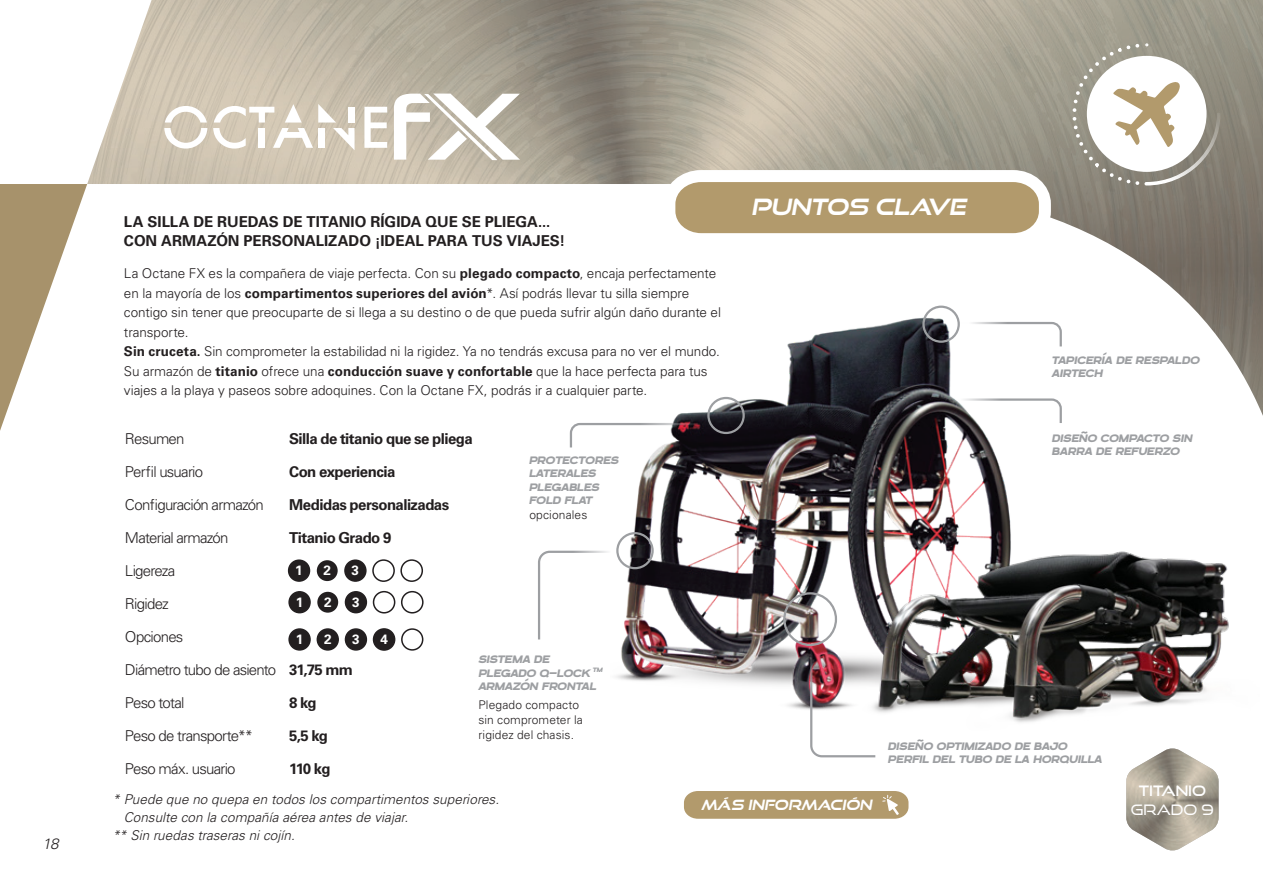
<style>
.page{position:relative;width:1263px;height:893px;background:#fff}
.page>*{position:absolute;margin:0;border:0;box-sizing:border-box;transform-origin:0 0}
.t1{font:italic 700 22.5px "Good Times Rg";color:#fff}
.t2{font:300 15px "Univers LT Std";letter-spacing:-.05em;color:#231f20}
.t3{font:700 15px "Univers LT Std";letter-spacing:-.03em;color:#231f20}
.t4{font:700 15px "Univers LT Std";color:#231f20}
.t5{font:italic 300 15px "Univers LT Std";color:#231f20}
.t6{font:14.4px "Good Times Rg";color:#fff}
.t7{font:14.4px "Good Times Bk";color:#fff}
.t8{font:italic 700 14.1px "Good Times Rg";color:#fff}
.t9{font:300 13.5px/19.5px "Univers LT Std";letter-spacing:-.005em;color:#231f20}
.t10{font:italic 700 13.5px/13.5px "Blatant";letter-spacing:-.015em;color:#9d9fa2}
.t11{font:italic 300 13.5px/18px "Univers LT Std";letter-spacing:.005em;color:#231f20}
.t12{font:700 13.5px "Univers LT Std";color:#fff}
.t13{font:300 12px/15px "Univers LT Std";letter-spacing:.01em;color:#231f20}
.s1{font-weight:700}
</style>
<div class="page">
<img style="left:87px;top:0;width:1176px;height:416px">
<svg style="left:0;top:184px;width:87px;height:247px"></svg>
<div style="left:289px;top:592px;width:21px;height:21px;background:#231f20;border-radius:50%"></div>
<div style="left:288px;top:591px;width:23px;height:22px;border:2px solid #231f20;border-radius:50%"></div>
<div style="left:317px;top:592px;width:21px;height:21px;background:#231f20;border-radius:50%"></div>
<div style="left:345px;top:592px;width:21px;height:21px;background:#231f20;border-radius:50%"></div>
<div style="left:345px;top:591px;width:22px;height:22px;border:2px solid #231f20;border-radius:50%"></div>
<div style="left:373px;top:591px;width:22px;height:22px;border:2px solid #231f20;border-radius:50%"></div>
<div style="left:401px;top:591px;width:23px;height:22px;border:2px solid #231f20;border-radius:50%"></div>
<div style="left:289px;top:629px;width:21px;height:21px;background:#231f20;border-radius:50%"></div>
<div style="left:288px;top:628px;width:23px;height:23px;border:2px solid #231f20;border-radius:50%"></div>
<div style="left:317px;top:629px;width:21px;height:21px;background:#231f20;border-radius:50%"></div>
<div style="left:317px;top:628px;width:22px;height:23px;border:2px solid #231f20;border-radius:50%"></div>
<div style="left:345px;top:629px;width:21px;height:21px;background:#231f20;border-radius:50%"></div>
<div style="left:345px;top:628px;width:22px;height:23px;border:2px solid #231f20;border-radius:50%"></div>
<div style="left:374px;top:629px;width:21px;height:21px;background:#231f20;border-radius:50%"></div>
<div style="left:373px;top:628px;width:22px;height:23px;border:2px solid #231f20;border-radius:50%"></div>
<div style="left:401px;top:628px;width:22px;height:23px;border:2px solid #231f20;border-radius:50%"></div>
<svg style="left:657px;top:164px;width:400px;height:87px"></svg>
<svg style="left:364px;top:107px;width:23px;height:41px"></svg>
<svg style="left:164px;top:106px;width:43px;height:43px"></svg>
<svg style="left:213px;top:104px;width:142px;height:46px"></svg>
<svg style="left:394px;top:94px;width:126px;height:66px"></svg>
<img style="left:611px;top:307px;width:411px;height:403px">
<img style="left:858px;top:550px;width:371px;height:173px">
<div style="left:783px;top:592px;width:54px;height:54px;border:2px solid #9d9fa2;border-radius:50%"></div>
<svg style="left:1071px;top:40px;width:150px;height:146px"></svg>
<div style="left:289px;top:560px;width:20px;height:21px;background:#231f20;border-radius:50%"></div>
<div style="left:288px;top:559px;width:22px;height:23px;border:2px solid #231f20;border-radius:50%"></div>
<div style="left:317px;top:560px;width:21px;height:21px;background:#231f20;border-radius:50%"></div>
<div style="left:345px;top:560px;width:21px;height:21px;background:#231f20;border-radius:50%"></div>
<div style="left:344px;top:559px;width:23px;height:23px;border:2px solid #231f20;border-radius:50%"></div>
<div style="left:372px;top:559px;width:23px;height:23px;border:2px solid #231f20;border-radius:50%"></div>
<div style="left:400px;top:559px;width:23px;height:23px;border:2px solid #231f20;border-radius:50%"></div>
<img style="left:1126px;top:748px;width:92px;height:103px">
<img style="left:809px;top:645px;width:68px;height:113px">
<svg style="left:958px;top:321px;width:105px;height:27px"></svg>
<svg style="left:538px;top:550px;width:74px;height:91px"></svg>
<svg style="left:940px;top:397px;width:123px;height:27px"></svg>
<svg style="left:569px;top:422px;width:133px;height:27px"></svg>
<div style="left:922px;top:306px;width:38px;height:37px;border:2px solid #9d9fa2;border-radius:50%"></div>
<div style="left:707px;top:397px;width:38px;height:37px;border:2px solid #9d9fa2;border-radius:50%"></div>
<div style="left:616px;top:532px;width:38px;height:37px;border:2px solid #9d9fa2;border-radius:50%"></div>
<svg style="left:684px;top:791px;width:225px;height:28px;background:#b59e73"></svg>
<p class="t5" style="left:43px;top:834px;width:18px">18</p>
<p class="t4" style="left:124px;top:213px;width:428px">LA SILLA DE RUEDAS DE TITANIO RÍGIDA QUE SE PLIEGA...</p>
<p class="t4" style="left:124px;top:232px;width:443px">CON ARMAZÓN PERSONALIZADO ¡IDEAL PARA TUS VIAJES!</p>
<p class="t9" style="left:124px;top:264px;width:598px">La Octane FX es la compañera de viaje perfecta. Con su <span class="s1">plegado compacto</span>, encaja perfectamente en la mayoría de los <span class="s1">compartimentos superiores del avión</span>*. Así podrás llevar tu silla siempre contigo sin tener que preocuparte de si llega a su destino o de que pueda sufrir algún daño durante el transporte.</p>
<p class="t9" style="left:124px;top:342px;width:597px"><span class="s1">Sin cruceta.</span> Sin comprometer la estabilidad ni la rigidez. Ya no tendrás excusa para no ver el mundo.</p>
<p class="t9" style="left:124px;top:361px;width:585px">Su armazón de <span class="s1">titanio</span> ofrece una <span class="s1">conducción suave y confortable</span> que la hace perfecta para tus viajes a la playa y paseos sobre adoquines. Con la Octane FX, podrás ir a cualquier parte.</p>
<p class="t2" style="left:125px;top:430px;width:61px">Resumen</p>
<p class="t2" style="left:125px;top:463px;width:80px">Perfil usuario</p>
<p class="t2" style="left:125px;top:496px;width:140px">Configuración armazón</p>
<p class="t2" style="left:125px;top:529px;width:105px">Material armazón</p>
<p class="t2" style="left:125px;top:562px;width:52px">Ligereza</p>
<p class="t2" style="left:125px;top:595px;width:45px">Rigidez</p>
<p class="t2" style="left:125px;top:628px;width:60px">Opciones</p>
<p class="t2" style="left:125px;top:661px;width:153px">Diámetro tubo de asiento</p>
<p class="t2" style="left:125px;top:694px;width:61px">Peso total</p>
<p class="t2" style="left:125px;top:727px;width:130px">Peso de transporte**</p>
<p class="t2" style="left:125px;top:760px;width:112px">Peso máx. usuario</p>
<p class="t3" style="left:289px;top:430px;width:185px">Silla de titanio que se pliega</p>
<p class="t3" style="left:289px;top:463px;width:108px">Con experiencia</p>
<p class="t3" style="left:289px;top:496px;width:162px">Medidas personalizadas</p>
<p class="t3" style="left:289px;top:529px;width:104px">Titanio Grado 9</p>
<p class="t12" style="left:295px;top:562px;width:9px">1</p>
<p class="t12" style="left:323px;top:562px;width:9px">2</p>
<p class="t12" style="left:352px;top:562px;width:9px">3</p>
<p class="t12" style="left:296px;top:594px;width:9px">1</p>
<p class="t12" style="left:324px;top:594px;width:9px">2</p>
<p class="t12" style="left:352px;top:594px;width:9px">3</p>
<p class="t12" style="left:296px;top:631px;width:9px">1</p>
<p class="t12" style="left:324px;top:631px;width:9px">2</p>
<p class="t12" style="left:352px;top:631px;width:9px">3</p>
<p class="t12" style="left:380px;top:631px;width:9px">4</p>
<p class="t10" style="left:529px;top:452px;width:91px">PROTECTORES<br>LATERALES<br>PLEGABLES<br>FOLD FLAT</p>
<p class="t13" style="left:529px;top:508px;width:59px">opcionales</p>
<p class="t3" style="left:289px;top:661px;width:65px">31,75 mm</p>
<p class="t3" style="left:289px;top:694px;width:29px">8 kg</p>
<p class="t3" style="left:289px;top:727px;width:40px">5,5 kg</p>
<p class="t3" style="left:289px;top:760px;width:43px">110 kg</p>
<p class="t10" style="left:479px;top:652px;width:126px">SISTEMA DE<br>PLEGADO Q-LOCK <sup>TM<br></sup>ARMAZÓN FRONTAL</p>
<p class="t13" style="left:478px;top:697px;width:106px">Plegado compacto sin comprometer la rigidez del chasis.</p>
<p class="t1" style="left:751px;top:193px;width:216px">PUNTOS CLAVE</p>
<p class="t10" style="left:1052px;top:353px;width:149px">TAPICERÍA DE RESPALDO</p>
<p class="t10" style="left:1052px;top:366px;width:53px">AIRTECH</p>
<p class="t10" style="left:1052px;top:430px;width:142px">DISEÑO COMPACTO SIN<br>BARRA DE REFUERZO</p>
<p class="t10" style="left:888px;top:739px;width:181px">DISEÑO OPTIMIZADO DE BAJO</p>
<p class="t10" style="left:888px;top:752px;width:216px">PERFIL DEL TUBO DE LA HORQUILLA</p>
<p class="t11" style="left:124px;top:790px;width:377px;text-indent:-11px">* Puede que no quepa en todos los compartimentos superiores.<br>Consulte con la compañía aérea antes de viajar.</p>
<p class="t11" style="left:112px;top:826px;width:184px">** Sin ruedas traseras ni cojín.</p>
<p class="t8" style="left:701px;top:796px;width:172px">MÁS INFORMACIÓN</p>
<p class="t6" style="left:1139px;top:782px;width:69px">tItaNIo</p>
<p class="t7" style="left:1131px;top:800px;width:85px">GRADO 9</p>
</div>
